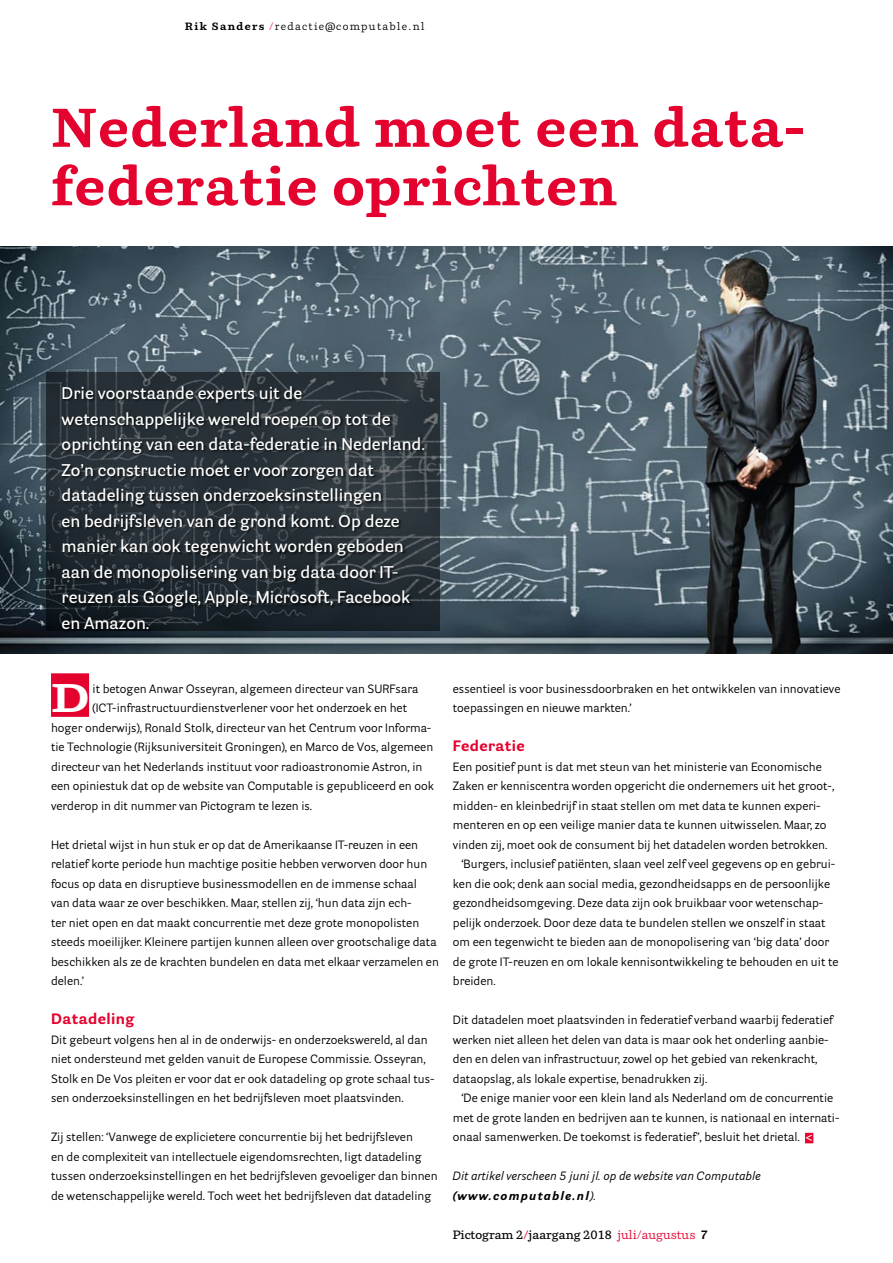
<style>
.page{position:relative;width:893px;height:1263px;background:#fff}
.page>*{position:absolute;margin:0;border:0;box-sizing:border-box;transform-origin:0 0}
.t1{font:700 54px/58.5px "Parry";letter-spacing:.025em;color:#e4032e}
.t2{font:700 39.75px "Parry";color:#fff;scale:1.15 1}
.t3{font:600 16.5px/25.5px "Parry Grotesque";color:#fff}
.t4{font:700 15px "Parry Grotesque";letter-spacing:.025em;color:#e4032e}
.t5{font:12px/19.5px "Parry Grotesque";color:#000}
.t6{font:italic 12px/19.5px "Parry Grotesque";color:#000}
.t7{font:600 12px "Parry";color:#000}
.t8{font:10.5px "Parry";letter-spacing:.125em;color:#000}
.s1{font-weight:700}
.s2{color:#e4032e}
.s3{font-family:"Parry";font-weight:600;color:#fff}
.s4{font-weight:400;color:#e4032e}
</style>
<div class="page">
<img style="left:0;top:247px;width:893px;height:407px">
<div style="left:805px;top:1133px;width:8px;height:10px;background:#e4032e"></div>
<div style="left:51px;top:673px;width:38px;height:44px;background:#e4032e"></div>
<svg style="left:47px;top:372px;width:393px;height:259px;background:#283137"></svg>
<div style="left:61px;top:386px;width:367px;height:246px;background:#000;opacity:.75"></div>
<p class="t8" style="left:185px;top:20px;width:241px"><span class="s1">Rik Sanders</span> <span class="s2">/</span>redactie@computable.nl</p>
<h1 class="t1" style="left:51px;top:97px;width:755px">Nederland moet een data&shy;federatie oprichten</h1>
<p class="t3" style="left:62px;top:380px;width:365px">Drie voorstaande experts uit de wetenschappelijke wereld roepen op tot de oprichting van een data-federatie in Nederland.<br>Zo’n constructie moet er voor zorgen dat datadeling tussen onderzoeksinstellingen<br>en bedrijfsleven van de grond komt. Op deze manier kan ook tegenwicht worden geboden aan de monopolisering van big data door IT&shy;reuzen als Google, Apple, Microsoft, Facebook en Amazon.</p>
<h2 class="t2" style="left:51px;top:673px;width:35px">D</h2>
<p class="t5" style="left:93px;top:678px;width:327px">it betogen Anwar Osseyran, algemeen directeur van SURFsara</p>
<p class="t5" style="left:93px;top:698px;width:316px">(ICT-infrastructuurdienstverlener voor het onderzoek en het</p>
<p class="t5" style="left:51px;top:717px;width:382px">hoger onderwijs), Ronald Stolk, directeur van het Centrum voor Informa-</p>
<p class="t5" style="left:51px;top:737px;width:384px">tie Technologie (Rijksuniversiteit Groningen), en Marco de Vos, algemeen</p>
<p class="t5" style="left:51px;top:756px;width:373px">directeur van het Nederlands instituut voor radioastronomie Astron, in</p>
<p class="t5" style="left:51px;top:776px;width:384px">een opiniestuk dat op de website van Computable is gepubliceerd en ook</p>
<p class="t5" style="left:51px;top:795px;width:263px">verderop in dit nummer van Pictogram te lezen is.</p>
<p class="t5" style="left:51px;top:834px;width:389px">Het drietal wijst in hun stuk er op dat de Amerikaanse IT-reuzen in een relatief korte periode hun machtige positie hebben verworven door hun focus op data en disruptieve businessmodellen en de immense schaal<br>van data waar ze over beschikken. Maar, stellen zij, ‘hun data zijn ech-<br>ter niet open en dat maakt concurrentie met deze grote monopolisten steeds moeilijker. Kleinere partijen kunnen alleen over grootschalige data beschikken als ze de krachten bundelen en data met elkaar verzamelen en delen.’</p>
<p class="t4" style="left:51px;top:1009px;width:85px">Datadeling</p>
<p class="t5" style="left:51px;top:1029px;width:385px">Dit gebeurt volgens hen al in de onderwijs- en onderzoekswereld, al dan niet ondersteund met gelden vanuit de Europese Commissie. Osseyran, Stolk en De Vos pleiten er voor dat er ook datadeling op grote schaal tus&shy;sen onderzoeksinstellingen en het bedrijfsleven moet plaatsvinden.</p>
<p class="t5" style="left:51px;top:1127px;width:388px">Zij stellen: ‘Vanwege de explicietere concurrentie bij het bedrijfsleven<br>en de complexiteit van intellectuele eigendomsrechten, ligt datadeling tussen onderzoeksinstellingen en het bedrijfsleven gevoeliger dan binnen de wetenschappelijke wereld. Toch weet het bedrijfsleven dat datadeling</p>
<p class="t5" style="left:453px;top:678px;width:389px">essentieel is voor businessdoorbraken en het ontwikkelen van innovatieve toepassingen en nieuwe markten.’</p>
<p class="t4" style="left:453px;top:736px;width:73px">Federatie</p>
<p class="t5" style="left:453px;top:756px;width:370px">Een positief punt is dat met steun van het ministerie van Economische</p>
<p class="t5" style="left:453px;top:776px;width:383px">Zaken er kenniscentra worden opgericht die ondernemers uit het groot-,</p>
<p class="t5" style="left:453px;top:795px;width:369px">midden- en kleinbedrijf in staat stellen om met data te kunnen experi-</p>
<p class="t5" style="left:453px;top:815px;width:375px">menteren en op een veilige manier data te kunnen uitwisselen. Maar, zo</p>
<p class="t5" style="left:453px;top:834px;width:376px">vinden zij, moet ook de consument bij het datadelen worden betrokken.</p>
<p class="t5" style="left:461px;top:854px;width:375px">‘Burgers, inclusief patiënten, slaan veel zelf veel gegevens op en gebrui-</p>
<p class="t5" style="left:453px;top:873px;width:379px">ken die ook; denk aan social media, gezondheidsapps en de persoonlijke</p>
<p class="t5" style="left:453px;top:893px;width:372px">gezondheidsomgeving. Deze data zijn ook bruikbaar voor wetenschap-</p>
<p class="t5" style="left:453px;top:912px;width:374px">pelijk onderzoek. Door deze data te bundelen stellen we onszelf in staat</p>
<p class="t5" style="left:453px;top:932px;width:378px">om een tegenwicht te bieden aan de monopolisering van ‘big data’ door</p>
<p class="t5" style="left:453px;top:951px;width:387px">de grote IT-reuzen en om lokale kennisontwikkeling te behouden en uit te</p>
<p class="t5" style="left:453px;top:971px;width:44px">breiden.</p>
<p class="t5" style="left:453px;top:1010px;width:382px">Dit datadelen moet plaatsvinden in federatief verband waarbij federatief werken niet alleen het delen van data is maar ook het onderling aanbie&shy;den en delen van infrastructuur, zowel op het gebied van rekenkracht, dataopslag, als lokale expertise, benadrukken zij.</p>
<p class="t5" style="left:453px;top:1088px;width:388px;text-indent:9px">‘De enige manier voor een klein land als Nederland om de concurrentie met de grote landen en bedrijven aan te kunnen, is nationaal en internati&shy;onaal samenwerken. De toekomst is federatief ’, besluit het drietal. <span class="s3">&lt;</span></p>
<p class="t6" style="left:453px;top:1166px;width:310px">Dit artikel verscheen 5 juni jl. op de website van Computable <span class="s1">(www.computable.nl</span>).</p>
<p class="t7" style="left:452px;top:1227px;width:257px">Pictogram 2<span class="s2">/</span>jaargang 2018 <span class="s4">juli/augustus</span> <span class="s1">7</span></p>
</div>
